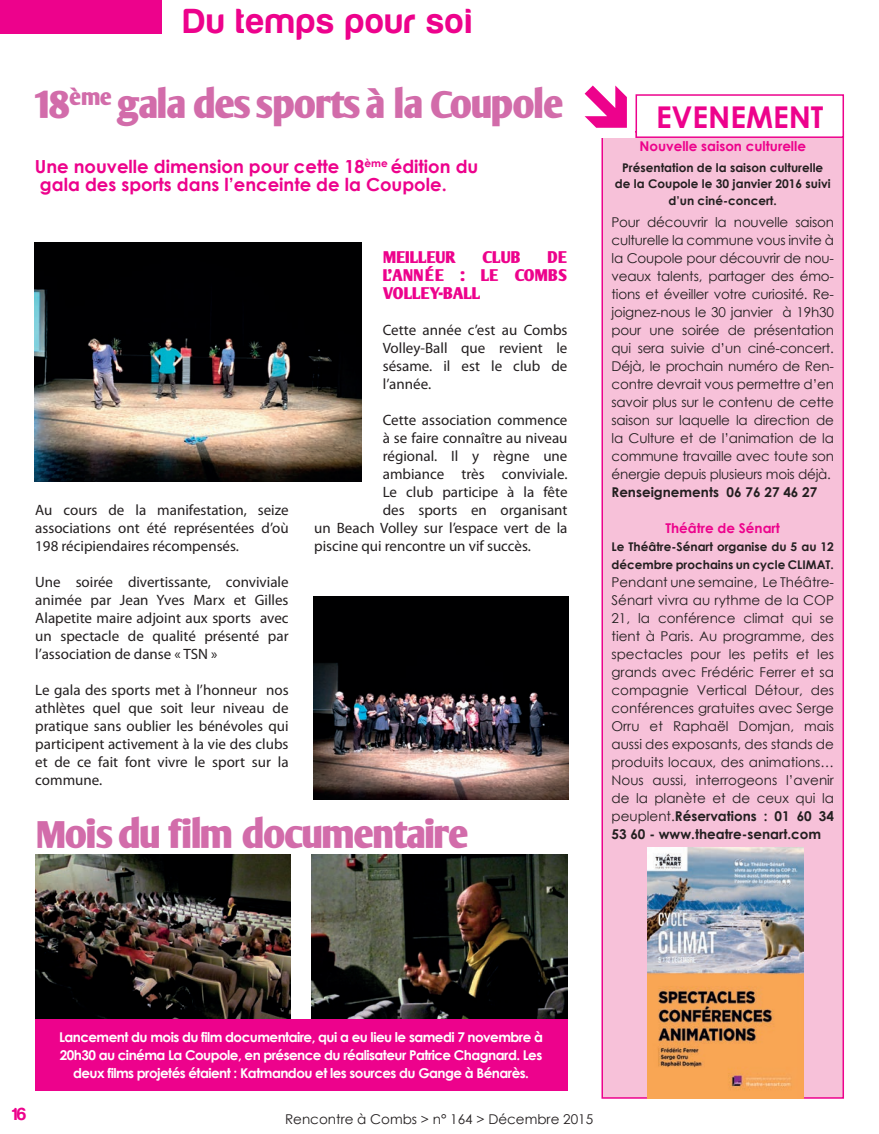
<style>
.page{position:relative;width:879px;height:1134px;background:#fff}
.page>*{position:absolute;margin:0;border:0;box-sizing:border-box;transform-origin:0 0}
.t1{font:700 37.5px "Oli Jo";letter-spacing:-.04em;color:#d26caa}
.t2{font:700 37.5px "Oli Jo";letter-spacing:-.08em;color:#d26caa}
.t3{font:36px "Harabara";letter-spacing:.05em;color:#ed028c}
.t4{font:700 30px "Century Gothic";color:#ed028c}
.t5{font:700 18px/18px "Century Gothic";color:#ed028c}
.t6{font:18px "Harabara";color:#ed028c}
.t7{font:700 16.5px/18px "Oli Jo";letter-spacing:-.03em;color:#ed028c;text-align:justify}
.t8{font:700 16.5px "Oli Jo";letter-spacing:-.055em;color:#ed028c}
.t9{font:15px/18px "Myriad Pro";color:#231f20;text-align:justify}
.t10{font:13.5px/18px "Century Gothic";color:#231f20;text-align:justify}
.t11{font:700 13.5px/18px "Century Gothic";letter-spacing:-.04em;color:#fff;text-align:center}
.t12{font:700 13.5px "Century Gothic";color:#ed028c}
.t13{font:700 13.5px "Century Gothic";color:#231f20}
.t14{font:700 12px/16.5px "Century Gothic";color:#231f20;text-align:center}
.s1{font-weight:700}
</style>
<div class="page">
<div style="left:0;top:0;width:162px;height:34px;background:#ed028c"></div>
<div style="left:602px;top:132px;width:241px;height:965px;background:#f7c1d9"></div>
<div style="left:601px;top:131px;width:242px;height:967px;border:2px solid #ed028c"></div>
<div style="left:576px;top:82px;width:58px;height:55px;background:#fff"></div>
<div style="left:636px;top:95px;width:207px;height:42px;background:#fff"></div>
<div style="left:635px;top:94px;width:208px;height:44px;border:2px solid #ed028c"></div>
<img style="left:35px;top:854px;width:255px;height:165px">
<img style="left:311px;top:854px;width:256px;height:165px">
<div style="left:35px;top:1019px;width:532px;height:71px;background:#ed028c"></div>
<img style="left:647px;top:847px;width:156px;height:251px">
<img style="left:35px;top:243px;width:326px;height:239px">
<img style="left:313px;top:597px;width:255px;height:202px">
<h2 class="t3" style="left:184px;top:3px;width:288px">Du temps pour soi</h2>
<h1 class="t1" style="left:36px;top:82px;width:530px">18<sup>ème</sup> gala des sports à la Coupole</h1>
<h3 class="t5" style="left:35px;top:156px;width:445px">Une nouvelle dimension pour cette 18<sup>ème</sup> édition du gala des sports dans l’enceinte de la Coupole.</h3>
<p class="t9" style="left:35px;top:501px;width:255px">Au cours de la manifestation, seize associations ont été représentées d’où 198 récipiendaires récompensés.</p>
<p class="t9" style="left:35px;top:573px;width:255px">Une soirée divertissante, conviviale animée par Jean Yves Marx et Gilles Alapetite maire adjoint aux sports avec un spectacle de qualité présenté par l’association de danse « TSN »</p>
<p class="t9" style="left:35px;top:681px;width:255px">Le gala des sports met à l’honneur nos athlètes quel que soit leur niveau de pratique sans oublier les bénévoles qui participent activement à la vie des clubs et de ce fait font vivre le sport sur la commune.</p>
<p class="t8" style="left:383px;top:247px;width:76px">MEILLEUR</p>
<p class="t7" style="left:482px;top:248px;width:40px">CLUB</p>
<p class="t7" style="left:383px;top:248px;width:186px;text-indent:164px">DE L’ANNÉE : LE COMBS VOLLEY-BALL</p>
<p class="t9" style="left:383px;top:321px;width:186px">Cette année c’est au Combs Volley-Ball que revient le sésame. il est le club de l’année.</p>
<p class="t9" style="left:383px;top:411px;width:186px">Cette association commence</p>
<p class="t9" style="left:383px;top:429px;width:186px">à se faire connaître au niveau</p>
<p class="t9" style="left:383px;top:447px;width:186px">régional. Il y règne une</p>
<p class="t9" style="left:383px;top:465px;width:186px">ambiance très conviviale.</p>
<p class="t9" style="left:383px;top:483px;width:186px">Le club participe à la fête</p>
<p class="t9" style="left:383px;top:501px;width:186px">des sports en organisant</p>
<p class="t9" style="left:314px;top:519px;width:255px">un Beach Volley sur l’espace vert de la</p>
<p class="t9" style="left:314px;top:537px;width:218px">piscine qui rencontre un vif succès.</p>
<h1 class="t2" style="left:35px;top:812px;width:435px">Mois du film documentaire</h1>
<h3 class="t4" style="left:656px;top:94px;width:169px">EVENEMENT</h3>
<p class="t12" style="left:639px;top:136px;width:168px">Nouvelle saison culturelle</p>
<p class="t14" style="left:615px;top:159px;width:217px">Présentation de la saison culturelle de la Coupole le 30 janvier 2016 suivi d’un ciné-concert.</p>
<p class="t10" style="left:611px;top:213px;width:224px">Pour découvrir la nouvelle saison culturelle la commune vous invite à la Coupole pour découvrir de nou&shy;veaux talents, partager des émo&shy;tions et éveiller votre curiosité. Re&shy;joignez-nous le 30 janvier à 19h30 pour une soirée de présentation qui sera suivie d’un ciné-concert.<br>Déjà, le prochain numéro de Ren&shy;contre devrait vous permettre d’en savoir plus sur le contenu de cette saison sur laquelle la direction de la Culture et de l’animation de la commune travaille avec toute son énergie depuis plusieurs mois déjà.</p>
<p class="t13" style="left:611px;top:482px;width:207px">Renseignements 06 76 27 46 27</p>
<p class="t12" style="left:665px;top:518px;width:116px">Théâtre de Sénart</p>
<p class="t14" style="left:611px;top:537px;width:224px;line-height:18px;text-align:left">Le Théâtre-Sénart organise du 5 au 12 décembre prochains un cycle CLIMAT.</p>
<p class="t10" style="left:611px;top:573px;width:224px">Pendant une semaine, Le Théâtre-Sénart vivra au rythme de la COP 21, la conférence climat qui se tient à Paris. Au programme, des spectacles pour les petits et les grands avec Frédéric Ferrer et sa compagnie Vertical Détour, des conférences gratuites avec Serge Orru et Raphaël Domjan, mais aussi des exposants, des stands de produits locaux, des animations… Nous aussi, interrogeons l’avenir de la planète et de ceux qui la peuplent.<span class="s1">Réservations : 01 60 34<br>53 60 - www.theatre-senart.com</span></p>
<p class="t11" style="left:59px;top:1027px;width:485px">Lancement du mois du film documentaire, qui a eu lieu le samedi 7 novembre à<br>20h30 au cinéma La Coupole, en présence du réalisateur Patrice Chagnard. Les deux films projetés étaient : Katmandou et les sources du Gange à Bénarès.</p>
<h3 class="t6" style="left:12px;top:1105px;width:16px">16</h3>
<p class="t10" style="left:285px;top:1109px;width:309px">Rencontre à Combs &gt; n° 164 &gt; Décembre 2015</p>
</div>
